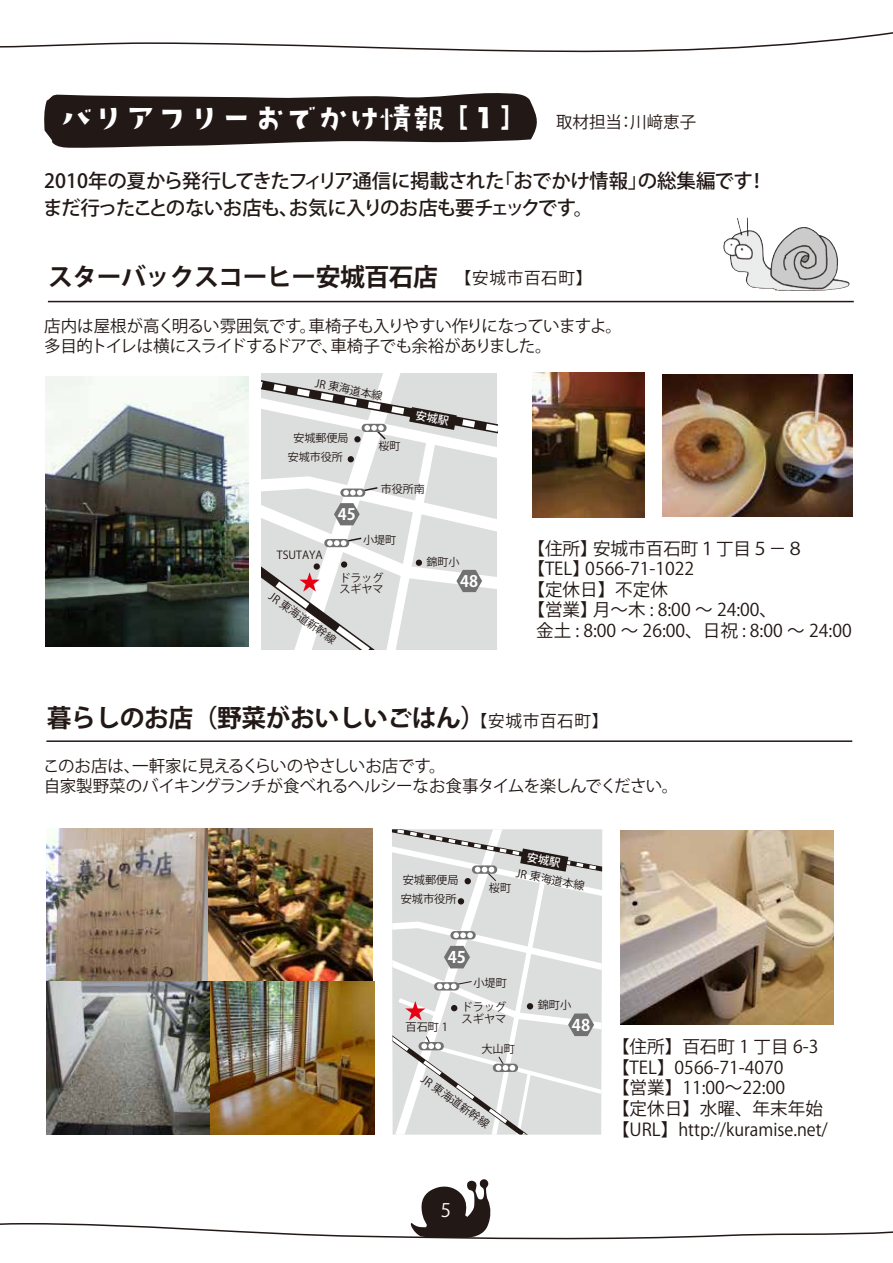
<style>
.page{position:relative;width:893px;height:1263px;background:#fff}
.page>*{position:absolute;margin:0;border:0;box-sizing:border-box;transform-origin:0 0}
.t1{font:34.8px "TA kirigirisu";letter-spacing:-.08em;color:#fff}
.t2{font:700 24.9px "Koz Go Pro";letter-spacing:-.02em;color:#221815}
.t3{font:500 19.5px/26.2px "Koz Go Pro";letter-spacing:-.03em;color:#221815}
.t4{font:18.6px "Koz Go Pro";color:#fff}
.t5{font:17.55px/20.5px "Koz Go Pro";color:#221815}
.t6{font:16.5px/20.2px "Koz Go Pro";letter-spacing:-.03em;color:#221815}
.t7{font:700 15.9px "Koz Go Pro";color:#fff}
.t8{font:700 15.75px "Koz Go Pro";color:#fff}
.t9{font:11.1px/18.6px "Koz Go Pro";color:#221815}
.t10{font:10.95px/18.5px "Koz Go Pro";color:#221815;text-align:center}
.s1{font-family:"Koz Go Pro";font-size:16.5px;color:#221815}
.s2{font-weight:400;font-size:16.65px}
</style>
<div class="page">
<svg style="left:0;top:32px;width:893px;height:21px"></svg>
<svg style="left:0;top:1179px;width:893px;height:61px"></svg>
<img style="left:620px;top:830px;width:214px;height:194px">
<img style="left:46px;top:829px;width:328px;height:305px">
<hr style="left:48px;top:301px;width:806px;height:1px;background:#221815">
<hr style="left:46px;top:740px;width:806px;height:2px;background:#221815">
<svg style="left:44px;top:93px;width:493px;height:55px;background:#423a37"></svg>
<img style="left:723px;top:218px;width:127px;height:73px">
<img style="left:45px;top:376px;width:203px;height:270px">
<img style="left:532px;top:373px;width:112px;height:145px">
<img style="left:662px;top:374px;width:190px;height:142px">
<svg style="left:392px;top:829px;width:210px;height:305px;background:#d8d8d8"></svg>
<svg style="left:261px;top:373px;width:236px;height:276px"></svg>
<h1 class="t1" style="left:59px;top:101px;width:639px">バリアフリーおでかけ情報 [1] <span class="s1">取材担当：川﨑恵子</span></h1>
<p class="t3" style="left:43px;top:169px;width:725px">2010年の夏から発行してきたフィリア通信に掲載された「おでかけ情報」の総集編です！まだ行ったことのないお店も、お気に入りのお店も要チェックです。</p>
<h2 class="t2" style="left:48px;top:261px;width:546px">スターバックスコーヒー安城百石店 <span class="s2">【安城市百石町】</span></h2>
<p class="t6" style="left:44px;top:316px;width:579px">店内は屋根が高く明るい雰囲気です。車椅子も入りやすい作りになっていますよ。多目的トイレは横にスライドするドアで、車椅子でも余裕がありました。</p>
<p class="t10" style="left:317px;top:374px;width:70px;rotate:11deg">JR 東海道本線</p>
<p class="t10" style="left:288px;top:429px;width:62px">安城郵便局安城市役所</p>
<p class="t10" style="left:378px;top:437px;width:24px">桜町</p>
<p class="t10" style="left:277px;top:546px;width:47px">TSUTAYA</p>
<p class="t8" style="left:338px;top:504px;width:19px">45</p>
<p class="t10" style="left:381px;top:480px;width:46px">市役所南</p>
<p class="t10" style="left:363px;top:531px;width:35px">小堤町</p>
<p class="t10" style="left:427px;top:553px;width:35px">錦町小</p>
<p class="t10" style="left:339px;top:572px;width:46px;line-height:11.2px;text-align:left">ドラッグスギヤマ</p>
<p class="t10" style="left:276px;top:587px;width:81px;rotate:36deg">JR 東海道新幹線</p>
<p class="t8" style="left:460px;top:571px;width:19px">48</p>
<p class="t5" style="left:527px;top:538px;width:278px">【住所】安城市百石町１丁目５－８</p>
<p class="t5" style="left:527px;top:559px;width:168px">【TEL】0566-71-1022</p>
<p class="t5" style="left:527px;top:580px;width:142px">【定休日】不定休</p>
<p class="t5" style="left:527px;top:600px;width:251px">【営業】月～木 : 8:00 ～ 24:00、</p>
<p class="t5" style="left:536px;top:621px;width:317px">金土 : 8:00 ～ 26:00、日祝 : 8:00 ～ 24:00</p>
<h2 class="t2" style="left:47px;top:702px;width:563px">暮らしのお店（野菜がおいしいごはん）<span class="s2">【安城市百石町】</span></h2>
<p class="t6" style="left:43px;top:756px;width:637px">このお店は、一軒家に見えるくらいのやさしいお店です。<br>自家製野菜のバイキングランチが食べれるヘルシーなお食事タイムを楽しんでください。</p>
<p class="t9" style="left:401px;top:871px;width:59px">安城郵便局安城市役所</p>
<p class="t9" style="left:518px;top:864px;width:71px;rotate:11deg">JR 東海道本線</p>
<p class="t9" style="left:489px;top:879px;width:24px">桜町</p>
<p class="t7" style="left:448px;top:947px;width:20px">45</p>
<p class="t9" style="left:473px;top:974px;width:35px">小堤町</p>
<p class="t9" style="left:406px;top:1018px;width:44px">百石町 1</p>
<p class="t9" style="left:462px;top:1002px;width:46px;line-height:11.4px">ドラッグスギヤマ</p>
<p class="t9" style="left:538px;top:996px;width:35px">錦町小</p>
<p class="t7" style="left:572px;top:1014px;width:20px">48</p>
<p class="t9" style="left:481px;top:1039px;width:35px">大山町</p>
<p class="t5" style="left:612px;top:1037px;width:217px">【住所】百石町 1 丁目 6-3【TEL】0566-71-4070<br>【営業】11:00～22:00<br>【定休日】水曜、年末年始【URL】http://kuramise.net/</p>
<p class="t9" style="left:428px;top:1070px;width:82px;rotate:36deg">JR 東海道新幹線</p>
<p class="t4" style="left:441px;top:1198px;width:12px">5</p>
</div>
